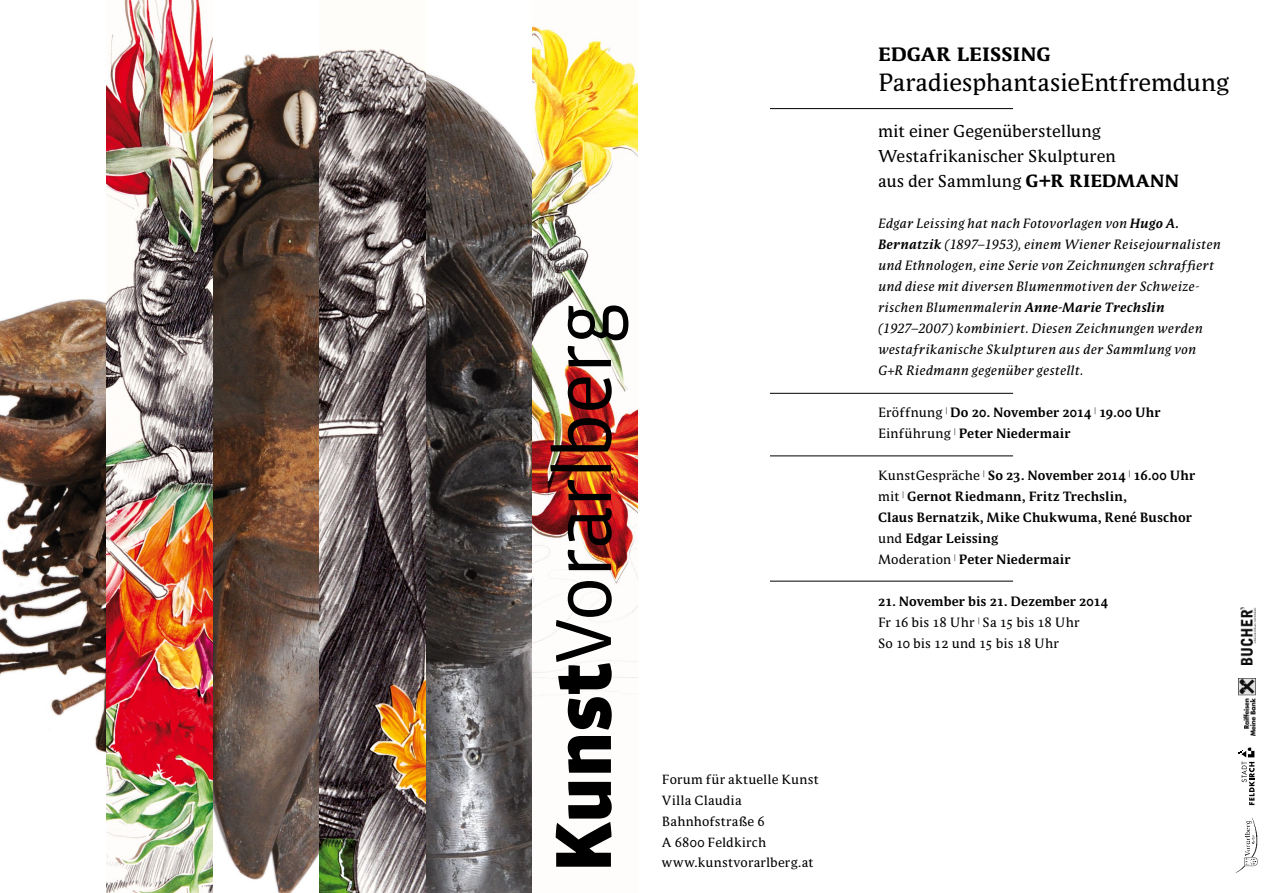
<style>
.page{position:relative;width:1276px;height:893px;background:#fff}
.page>*{position:absolute;margin:0;border:0;box-sizing:border-box;transform-origin:0 0}
.t1{font:81.15px "Vista Sans OT";letter-spacing:-.025em;color:#000}
.t2{font:22.8px "Parable";letter-spacing:-.01em;color:#000}
.t3{font:22.8px "Parable Bold SC";letter-spacing:-.015em;color:#000}
.t4{font:15.75px/24.8px "Parable";color:#000}
.t5{font:italic 12.45px/21px "Parable LF";letter-spacing:.015em;color:#000}
.t6{font:700 12.45px/21px "Parable";letter-spacing:.01em;color:#000}
.t7{font:12.45px/21px "Parable";color:#000}
.t8{font:12.3px/20.7px "Parable";letter-spacing:.015em;color:#000}
.s1{font-weight:900}
.s2{font-family:"Parable Bold SC";font-size:21px}
.s3{font-weight:700}
.s4{font-weight:400}
</style>
<div class="page">
<hr style="left:770px;top:393px;width:243px;height:1px;background:#000">
<hr style="left:770px;top:108px;width:243px;height:1px;background:#000">
<hr style="left:770px;top:456px;width:243px;height:1px;background:#000">
<hr style="left:770px;top:581px;width:243px;height:1px;background:#000">
<img style="left:531px;top:26px;width:107px;height:867px">
<svg style="left:425px;top:71px;width:106px;height:822px;background:#5b5554"></svg>
<img style="left:0;top:299px;width:106px;height:454px">
<svg style="left:319px;top:49px;width:106px;height:844px;background:#766a65"></svg>
<svg style="left:213px;top:53px;width:106px;height:840px;background:#685245"></svg>
<img style="left:106px;top:0;width:107px;height:893px">
<img style="left:1241px;top:607px;width:14px;height:57px">
<img style="left:1238px;top:678px;width:17px;height:58px">
<img style="left:1235px;top:817px;width:22px;height:56px">
<svg style="left:1238px;top:748px;width:16px;height:57px"></svg>
<h1 class="t1" style="left:542px;top:873px;width:572px;rotate:-90deg"><span class="s1">Kunst</span>Vorarlberg</h1>
<p class="t8" style="left:662px;top:769px;width:158px">Forum für aktuelle Kunst<br>Villa Claudia<br>Bahnhofstraße 6<br>A 6800 Feldkirch www.kunstvorarlberg.at</p>
<h2 class="t3" style="left:878px;top:37px;width:174px">EDGAR LEISSING</h2>
<h2 class="t2" style="left:878px;top:68px;width:353px">ParadiesphantasieEntfremdung</h2>
<p class="t4" style="left:878px;top:119px;width:303px">mit einer Gegenüberstellung<br>Westafrikanischer Skulpturen<br>aus der Sammlung <span class="s2">G+R RIEDMANN</span></p>
<p class="t5" style="left:878px;top:213px;width:344px">Edgar Leissing hat nach Fotovorlagen von <span class="s3">Hugo A.<br>Bernatzik</span> (1897–1953), einem Wiener Reisejournalisten und Ethnologen, eine Serie von Zeichnungen schraffiert und diese mit diversen Blumenmotiven der Schweize&shy;rischen Blumenmalerin <span class="s3">Anne-Marie Trechslin </span>(1927–2007) kombiniert. Diesen Zeichnungen werden westafrikanische Skulpturen aus der Sammlung von G+R Riedmann gegenüber gestellt.</p>
<p class="t6" style="left:878px;top:402px;width:284px"><span class="s4">Eröffnung</span> <sup>|</sup> Do 20. November 2014 <sup>|</sup> 19.00 Uhr<br><span class="s4">Einführung</span> <sup>|</sup> Peter Niedermair</p>
<p class="t6" style="left:878px;top:465px;width:319px"><span class="s4">KunstGespräche</span> <sup>|</sup> So 23. November 2014 <sup>|</sup> 16.00 Uhr <span class="s4">mit</span> <sup>|</sup> Gernot Riedmann, Fritz Trechslin,<br>Claus Bernatzik, Mike Chukwuma, René Buschor <span class="s4">und</span> Edgar Leissing<br><span class="s4">Moderation</span> <sup>|</sup> Peter Niedermair</p>
<p class="t7" style="left:878px;top:590px;width:232px"><span class="s3">21. November bis 21. Dezember 2014<br></span>Fr 16 bis 18 Uhr <sup>|</sup> Sa 15 bis 18 Uhr<br>So 10 bis 12 und 15 bis 18 Uhr</p>
</div>
